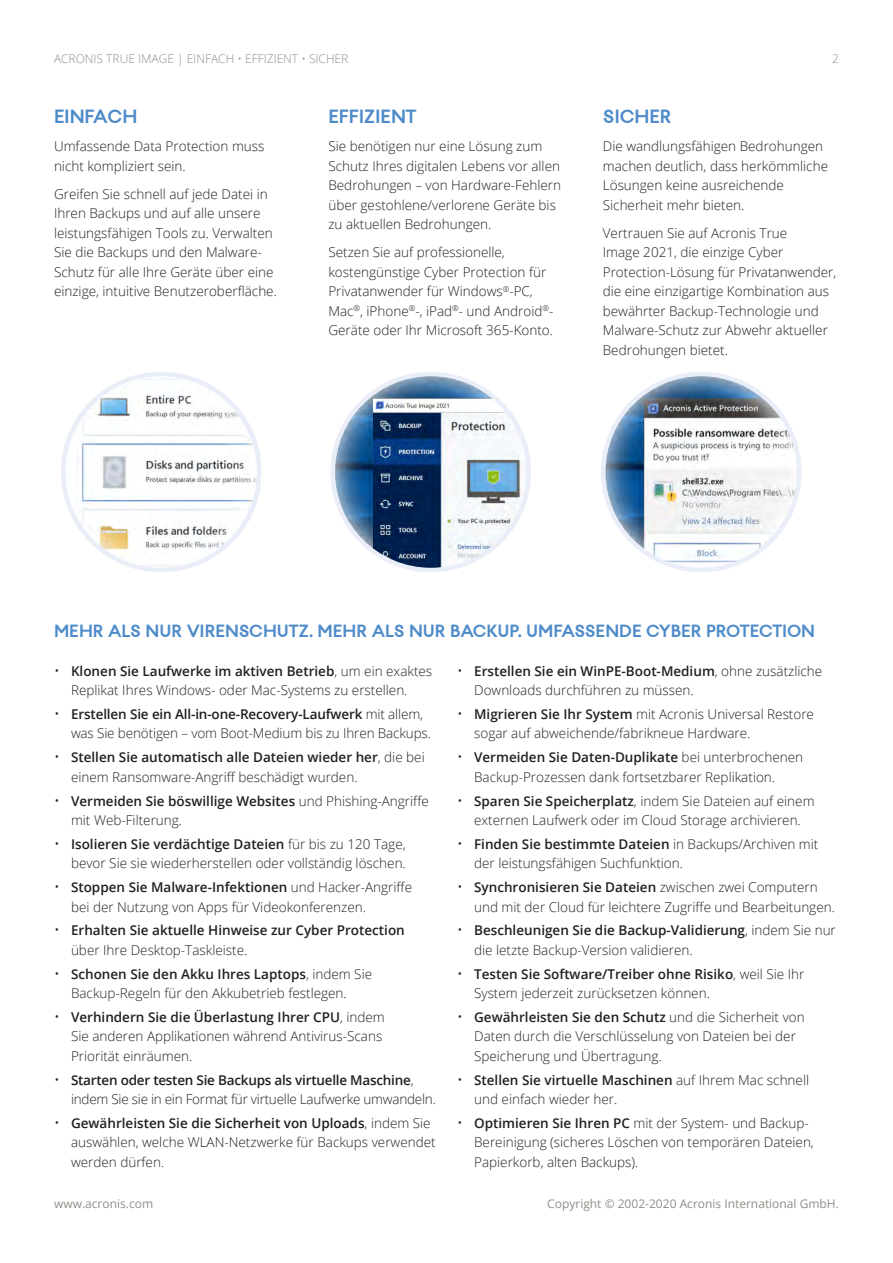
<style>
.page{position:relative;width:893px;height:1263px;background:#fff}
.page>*{position:absolute;margin:0;border:0;box-sizing:border-box;transform-origin:0 0}
.t1{font:700 19.5px "Acronis";color:#4e8bc9}
.t2{font:700 18px "Acronis";color:#4e8bc9}
.t3{font:300 13.5px/19.5px "Open Sans";color:#231f20}
.t4{font:600 13.5px/19.5px "Open Sans";color:#231f20}
.t5{font:12px "Open Sans";color:#8f8e88}
.t6{font:300 12px "Open Sans";color:#8f8e88}
.s1{font-size:15px}
.s2{font-weight:600}
.s3{font-weight:300;font-size:15px}
.s4{font-weight:300}
</style>
<div class="page">
<img style="left:64px;top:374px;width:196px;height:197px">
<img style="left:606px;top:374px;width:194px;height:197px">
<img style="left:332px;top:374px;width:167px;height:180px">
<img style="left:373px;top:399px;width:156px;height:171px">
<div style="left:331px;top:372px;width:200px;height:200px;border:4px solid #eaeef8;border-radius:50%"></div>
<div style="left:61px;top:372px;width:200px;height:200px;border:4px solid #eaeef8;border-radius:50%"></div>
<div style="left:601px;top:372px;width:200px;height:200px;border:4px solid #eaeef8;border-radius:50%"></div>
<p class="t6" style="left:54px;top:51px;width:296px">ACRONIS TRUE IMAGE | EINFACH • EFFIZIENT • SICHER</p>
<p class="t6" style="left:832px;top:51px;width:8px">2</p>
<h1 class="t1" style="left:54px;top:105px;width:85px">EINFACH</h1>
<p class="t3" style="left:54px;top:136px;width:212px">Umfassende Data Protection muss nicht kompliziert sein.</p>
<p class="t3" style="left:54px;top:184px;width:224px">Greifen Sie schnell auf jede Datei in Ihren Backups und auf alle unsere leistungsfähigen Tools zu. Verwalten Sie die Backups und den Malware-Schutz für alle Ihre Geräte über eine einzige, intuitive Benutzeroberfläche.</p>
<h1 class="t1" style="left:328px;top:104px;width:90px">EFFIZIENT</h1>
<p class="t3" style="left:328px;top:136px;width:234px">Sie benötigen nur eine Lösung zum Schutz Ihres digitalen Lebens vor allen Bedrohungen – von Hardware-Fehlern über gestohlene/verlorene Geräte bis zu aktuellen Bedrohungen.</p>
<p class="t3" style="left:328px;top:242px;width:226px">Setzen Sie auf professionelle, kostengünstige Cyber Protection für Privatanwender für Windows<sup>®</sup>-PC, Mac<sup>®</sup>, iPhone<sup>®</sup>-, iPad<sup>®</sup>- und Android<sup>®</sup>- Geräte oder Ihr Microsoft 365-Konto.</p>
<h1 class="t1" style="left:603px;top:104px;width:70px">SICHER</h1>
<p class="t3" style="left:603px;top:136px;width:227px">Die wandlungsfähigen Bedrohungen machen deutlich, dass herkömmliche<br>Lösungen keine ausreichende<br>Sicherheit mehr bieten.</p>
<p class="t3" style="left:603px;top:223px;width:235px">Vertrauen Sie auf Acronis True<br>Image 2021, die einzige Cyber Protection-Lösung für Privatanwender, die eine einzigartige Kombination aus bewährter Backup-Technologie und Malware-Schutz zur Abwehr aktueller Bedrohungen bietet.</p>
<h2 class="t2" style="left:54px;top:620px;width:762px">MEHR ALS NUR VIRENSCHUTZ. MEHR ALS NUR BACKUP. UMFASSENDE CYBER PROTECTION</h2>
<p class="t3" style="left:54px;top:661px;width:380px;text-align:center"><span class="s1">•</span> <span class="s2">Klonen Sie Laufwerke im aktiven Betrieb</span>, um ein exaktes<br>Replikat Ihres Windows- oder Mac-Systems zu erstellen.</p>
<p class="t3" style="left:71px;top:704px;width:361px;text-indent:-17px"><span class="s1">•</span> <span class="s2">Erstellen Sie ein All-in-one-Recovery-Laufwerk</span> mit allem, was Sie benötigen – vom Boot-Medium bis zu Ihren Backups.</p>
<p class="t3" style="left:71px;top:747px;width:355px;text-indent:-17px"><span class="s1">•</span> <span class="s2">Stellen Sie automatisch alle Dateien wieder her</span>, die bei einem Ransomware-Angriff beschädigt wurden.</p>
<p class="t3" style="left:71px;top:790px;width:359px;text-indent:-17px"><span class="s1">•</span> <span class="s2">Vermeiden Sie böswillige Websites</span> und Phishing-Angriffe mit Web-Filterung.</p>
<p class="t3" style="left:54px;top:834px;width:353px;text-align:right"><span class="s1">•</span> <span class="s2">Isolieren Sie verdächtige Dateien</span> für bis zu 120 Tage, bevor Sie sie wiederherstellen oder vollständig löschen.</p>
<p class="t3" style="left:71px;top:877px;width:343px;text-indent:-17px"><span class="s1">•</span> <span class="s2">Stoppen Sie Malware-Infektionen</span> und Hacker-Angriffe bei der Nutzung von Apps für Videokonferenzen.</p>
<p class="t4" style="left:71px;top:920px;width:335px;text-indent:-17px"><span class="s3">•</span> Erhalten Sie aktuelle Hinweise zur Cyber Protection <span class="s4">über Ihre Desktop-Taskleiste.</span></p>
<p class="t3" style="left:71px;top:963px;width:303px;text-indent:-17px"><span class="s1">•</span> <span class="s2">Schonen Sie den Akku Ihres Laptops</span>, indem Sie<br>Backup‑Regeln für den Akkubetrieb festlegen.</p>
<p class="t3" style="left:71px;top:1007px;width:315px;text-indent:-17px"><span class="s1">•</span> <span class="s2">Verhindern Sie die Überlastung Ihrer CPU</span>, indem<br>Sie anderen Applikationen während Antivirus-Scans<br>Priorität einräumen.</p>
<p class="t3" style="left:71px;top:1069px;width:366px;text-indent:-17px"><span class="s1">•</span> <span class="s2">Starten oder testen Sie Backups als virtuelle Maschine</span>, indem Sie sie in ein Format für virtuelle Laufwerke umwandeln.</p>
<p class="t3" style="left:71px;top:1113px;width:366px;text-indent:-17px"><span class="s1">•</span> <span class="s2">Gewährleisten Sie die Sicherheit von Uploads</span>, indem Sie auswählen, welche WLAN-Netzwerke für Backups verwendet werden dürfen.</p>
<p class="t3" style="left:474px;top:661px;width:350px;text-indent:-17px"><span class="s1">•</span> <span class="s2">Erstellen Sie ein WinPE-Boot-Medium</span>, ohne zusätzliche<br>Downloads durchführen zu müssen.</p>
<p class="t3" style="left:474px;top:704px;width:341px;text-indent:-17px"><span class="s1">•</span> <span class="s2">Migrieren Sie Ihr System</span> mit Acronis Universal Restore sogar auf abweichende/fabrikneue Hardware.</p>
<p class="t3" style="left:474px;top:747px;width:330px;text-indent:-17px"><span class="s1">•</span> <span class="s2">Vermeiden Sie Daten-Duplikate</span> bei unterbrochenen<br>Backup-Prozessen dank fortsetzbarer Replikation.</p>
<p class="t3" style="left:457px;top:790px;width:359px;text-align:center"><span class="s1">•</span> <span class="s2">Sparen Sie Speicherplatz</span>, indem Sie Dateien auf einem externen Laufwerk oder im Cloud Storage archivieren.</p>
<p class="t3" style="left:474px;top:834px;width:346px;text-indent:-17px"><span class="s1">•</span> <span class="s2">Finden Sie bestimmte Dateien</span> in Backups/Archiven mit der leistungsfähigen Suchfunktion.</p>
<p class="t3" style="left:474px;top:877px;width:362px;text-indent:-17px"><span class="s1">•</span> <span class="s2">Synchronisieren Sie Dateien</span> zwischen zwei Computern und mit der Cloud für leichtere Zugriffe und Bearbeitungen.</p>
<p class="t3" style="left:474px;top:920px;width:363px;text-indent:-17px"><span class="s1">•</span> <span class="s2">Beschleunigen Sie die Backup-Validierung</span>, indem Sie nur die letzte Backup-Version validieren.</p>
<p class="t3" style="left:474px;top:963px;width:332px;text-indent:-17px"><span class="s1">•</span> <span class="s2">Testen Sie Software/Treiber ohne Risiko</span>, weil Sie Ihr<br>System jederzeit zurücksetzen können.</p>
<p class="t3" style="left:474px;top:1007px;width:332px;text-indent:-17px"><span class="s1">•</span> <span class="s2">Gewährleisten Sie den Schutz</span> und die Sicherheit von<br>Daten durch die Verschlüsselung von Dateien bei der<br>Speicherung und Übertragung.</p>
<p class="t3" style="left:474px;top:1069px;width:336px;text-indent:-17px"><span class="s1">•</span> <span class="s2">Stellen Sie virtuelle Maschinen</span> auf Ihrem Mac schnell und einfach wieder her.</p>
<p class="t3" style="left:474px;top:1113px;width:341px;text-indent:-17px"><span class="s1">•</span> <span class="s2">Optimieren Sie Ihren PC</span> mit der System- und Backup-<br>Bereinigung (sicheres Löschen von temporären Dateien,<br>Papierkorb, alten Backups).</p>
<p class="t5" style="left:54px;top:1195px;width:101px">www.acronis.com</p>
<p class="t5" style="left:547px;top:1195px;width:293px">Copyright © 2002-2020 Acronis International GmbH.</p>
</div>
